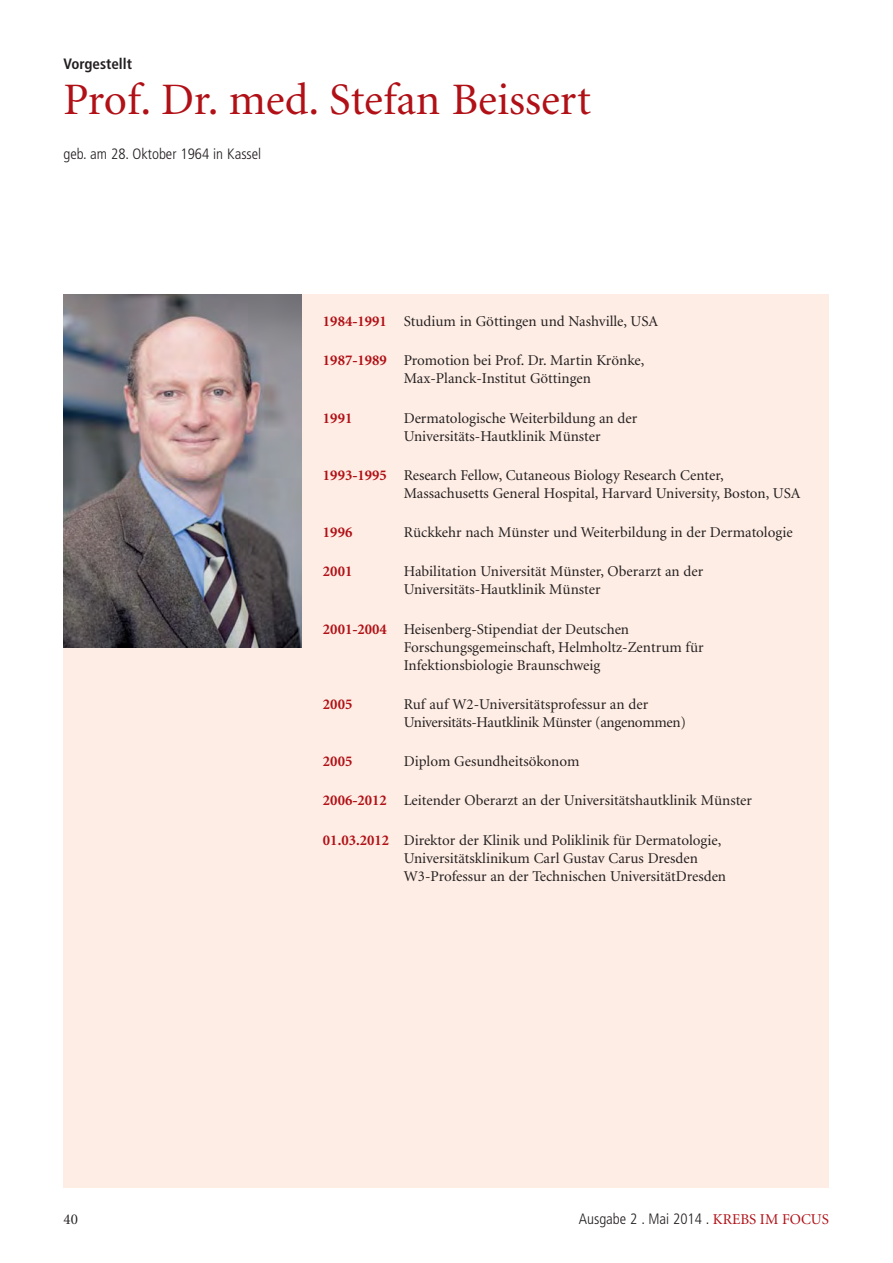
<style>
.page{position:relative;width:893px;height:1263px;background:#fff}
.page>*{position:absolute;margin:0;border:0;box-sizing:border-box;transform-origin:0 0}
.t1{font:45px "Minion";color:#b01016}
.t2{font:15px/18px "Minion";color:#231f20}
.t3{font:15px/18px "Minion";letter-spacing:-.02em;color:#231f20}
.t4{font:300 condensed 15px "Frutiger";color:#231f20}
.t5{font:700 15px "Minion";color:#b01016}
.t6{font:700 condensed 15px "Frutiger";color:#231f20}
.s1{font-weight:700;color:#b01016}
.s2{font-family:"Minion";font-weight:400;font-stretch:normal;color:#b01016}
</style>
<div class="page">
<div style="left:64px;top:294px;width:765px;height:893px;background:#feede4"></div>
<img style="left:64px;top:294px;width:238px;height:353px">
<p class="t6" style="left:64px;top:58px;width:70px">Vorgestellt</p>
<h1 class="t1" style="left:64px;top:82px;width:529px">Prof. Dr. med. Stefan Beissert</h1>
<p class="t4" style="left:64px;top:148px;width:199px">geb. am 28. Oktober 1964 in Kassel</p>
<p class="t2" style="left:323px;top:313px;width:337px"><span class="s1">1984-1991</span> Studium in Göttingen und Nashville, USA</p>
<p class="t2" style="left:404px;top:353px;width:242px;text-indent:-81px"><span class="s1">1987-1989</span> Promotion bei Prof. Dr. Martin Krönke,<br>Max-Planck-Institut Göttingen</p>
<p class="t5" style="left:323px;top:412px;width:31px">1991</p>
<p class="t2" style="left:404px;top:410px;width:235px">Dermatologische Weiterbildung an der<br>Universitäts-Hautklinik Münster</p>
<p class="t2" style="left:404px;top:467px;width:398px;text-indent:-81px"><span class="s1">1993-1995</span> Research Fellow, Cutaneous Biology Research Center,<br>Massachusetts General Hospital, Harvard University, Boston, USA</p>
<p class="t5" style="left:323px;top:526px;width:31px">1996</p>
<p class="t2" style="left:404px;top:524px;width:390px">Rückkehr nach Münster und Weiterbildung in der Dermatologie</p>
<p class="t5" style="left:323px;top:566px;width:31px">2001</p>
<p class="t2" style="left:404px;top:564px;width:301px">Habilitation Universität Münster, Oberarzt an der<br>Universitäts-Hautklinik Münster</p>
<p class="t2" style="left:404px;top:621px;width:301px;text-indent:-81px"><span class="s1">2001-2004</span> Heisenberg-Stipendiat der Deutschen<br>Forschungsgemeinschaft, Helmholtz-Zentrum für<br>Infektionsbiologie Braunschweig</p>
<p class="t5" style="left:323px;top:698px;width:31px">2005</p>
<p class="t3" style="left:404px;top:696px;width:284px">Ruf auf W2-Universitätsprofessur an der<br>Universitäts-Hautklinik Münster (angenommen)</p>
<p class="t5" style="left:323px;top:755px;width:31px">2005</p>
<p class="t2" style="left:404px;top:754px;width:177px">Diplom Gesundheitsökonom</p>
<p class="t2" style="left:323px;top:793px;width:431px"><span class="s1">2006-2012</span> Leitender Oberarzt an der Universitätshautklinik Münster</p>
<p class="t2" style="left:404px;top:832px;width:324px;text-indent:-81px"><span class="s1">01.03.2012</span> Direktor der Klinik und Poliklinik für Dermatologie,<br>Universitätsklinikum Carl Gustav Carus Dresden<br>W3-Professur an der Technischen UniversitätDresden</p>
<p class="t2" style="left:64px;top:1211px;width:16px">40</p>
<p class="t4" style="left:579px;top:1212px;width:252px">Ausgabe 2 . Mai 2014 . <span class="s2">KREBS IM FOCUS</span></p>
</div>
